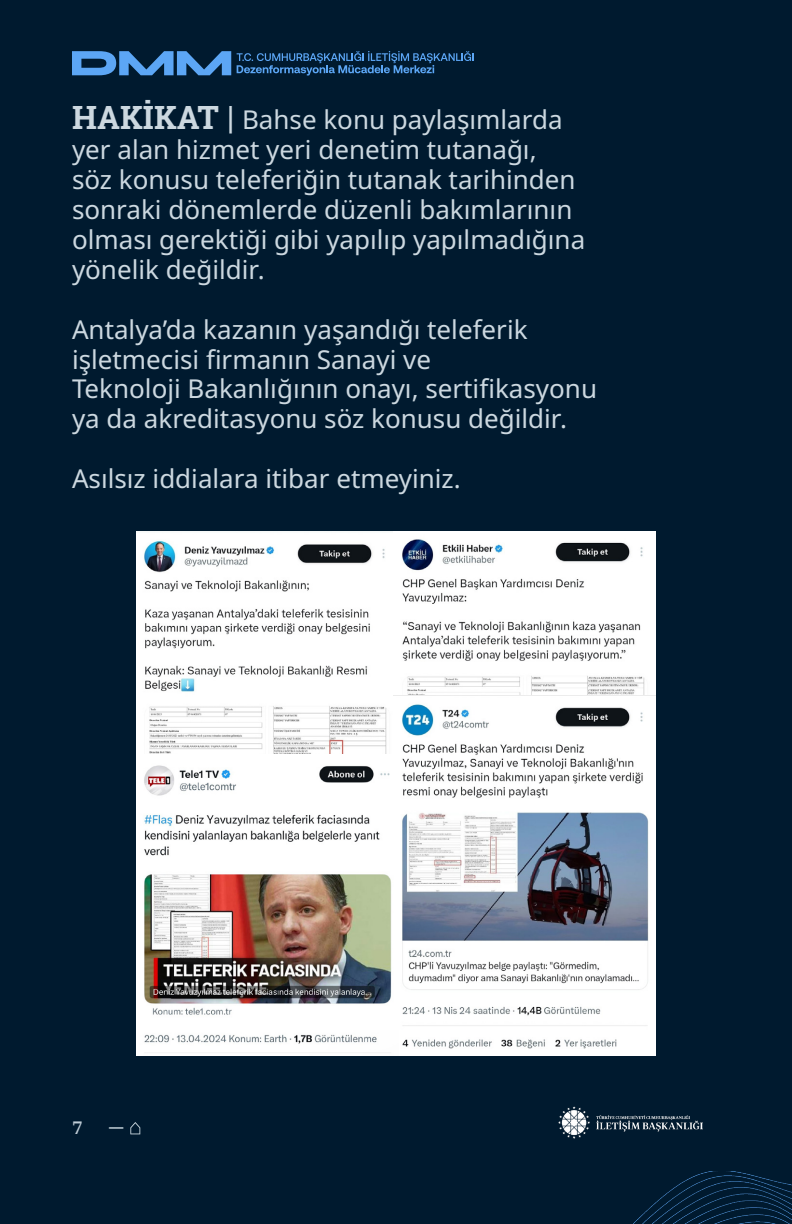
<style>
.page{position:relative;width:792px;height:1224px;background:#001a2f}
.page>*{position:absolute;margin:0;border:0;box-sizing:border-box;transform-origin:0 0}
.t1{font:26px/30px "Noto Sans";color:#ccd8e0}
.t2{font:500 20px "IBM Plex Serif";color:#ccd9e0}
.t3{font:500 18px "IBM Plex Serif";color:#bfccd6}
.s1{font-family:"Roboto Slab";font-weight:700;font-size:32px}
.s2{font-family:"Roboto Slab";font-size:32px}
</style>
<div class="page">
<img style="left:633px;top:1171px;width:159px;height:53px">
<img style="left:558px;top:1106px;width:144px;height:32px">
<svg style="left:130px;top:1122px;width:10px;height:12px"></svg>
<svg style="left:72px;top:51px;width:159px;height:24px"></svg>
<svg style="left:237px;top:51px;width:237px;height:24px"></svg>
<img style="left:136px;top:531px;width:258px;height:223px">
<img style="left:394px;top:531px;width:262px;height:164px">
<img style="left:394px;top:695px;width:262px;height:360px">
<img style="left:136px;top:754px;width:262px;height:301px">
<p class="t1" style="left:72px;top:106px;width:515px"><span class="s1">HAKİKAT</span> <span class="s2">|</span> Bahse konu paylaşımlarda yer alan hizmet yeri denetim tutanağı,<br>söz konusu teleferiğin tutanak tarihinden sonraki dönemlerde düzenli bakımlarının olması gerektiği gibi yapılıp yapılmadığına yönelik değildir.</p>
<p class="t1" style="left:72px;top:315px;width:527px">Antalya’da kazanın yaşandığı teleferik işletmecisi firmanın Sanayi ve<br>Teknoloji Bakanlığının onayı, sertifikasyonu ya da akreditasyonu söz konusu değildir.</p>
<p class="t1" style="left:72px;top:464px;width:390px">Asılsız iddialara itibar etmeyiniz.</p>
<p class="t3" style="left:72px;top:1114px;width:12px">7</p>
<p class="t2" style="left:108px;top:1112px;width:17px">—</p>
</div>
